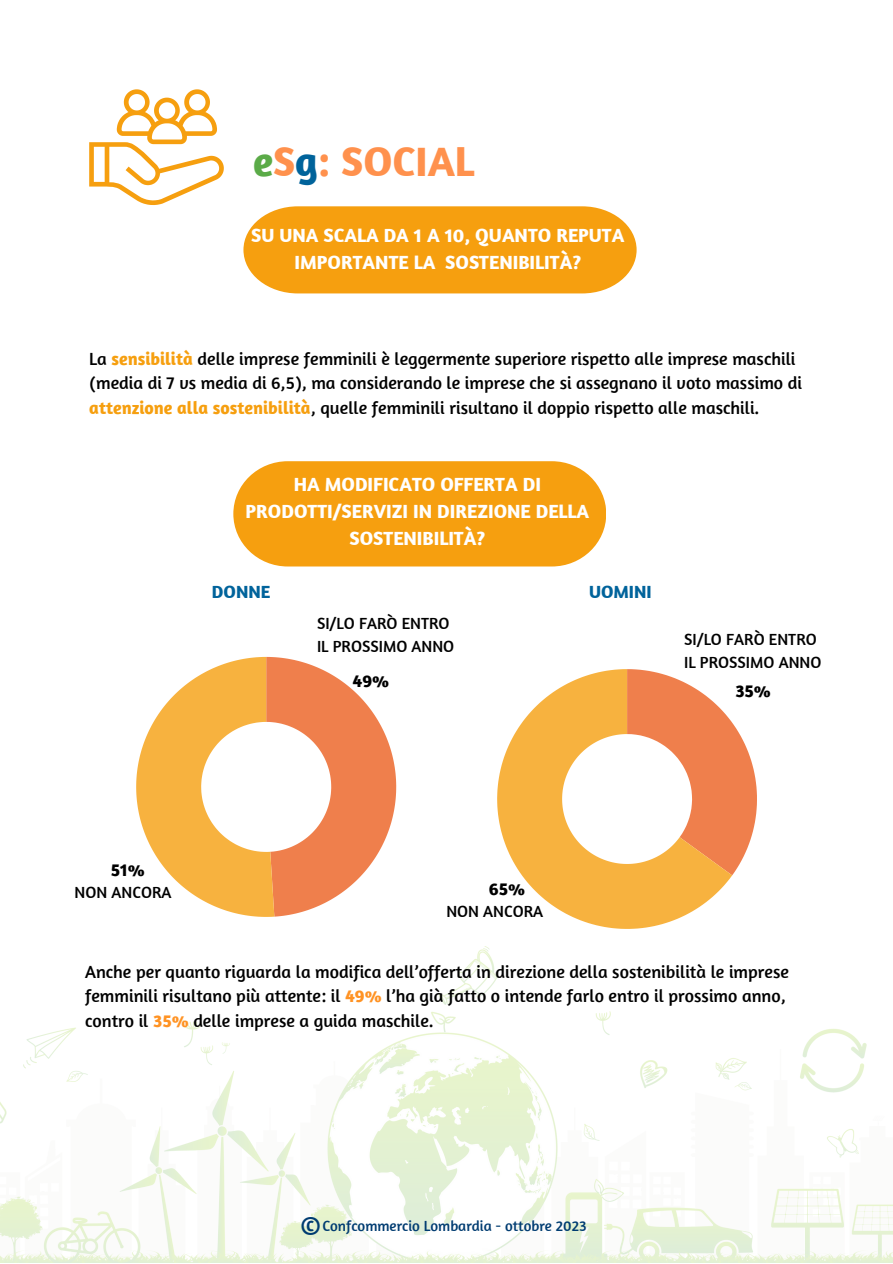
<style>
.page{position:relative;width:893px;height:1264px;background:#fff}
.page>*{position:absolute;margin:0;border:0;box-sizing:border-box;transform-origin:0 0}
.t1{font:700 42px "Amaranth";color:#ff914d}
.t2{font:26.25px "Amaranth";color:#003c71}
.t3{font:700 19.5px/27px "Amaranth";color:#fff;text-align:center}
.t4{font:18px/24.8px "Amaranth";color:#000}
.t5{font:700 18px "Amaranth";color:#000}
.t6{font:700 18px "Amaranth";color:#00639b}
.t7{font:16.5px/22.5px "Amaranth";color:#000}
.t8{font:15px "Amaranth";color:#003c71}
.s1{color:#5bab48}
.s2{color:#00639b}
.s3{font-weight:700;color:#f69f0f}
.s4{font-weight:700;color:#ff9324}
</style>
<div class="page">
<img style="left:0;top:946px;width:892px;height:316px">
<svg style="left:89px;top:89px;width:135px;height:116px"></svg>
<svg style="left:243px;top:206px;width:393px;height:87px;background:#f6a41d"></svg>
<svg style="left:233px;top:461px;width:373px;height:105px;background:#f6a51e"></svg>
<svg style="left:136px;top:657px;width:260px;height:259px"></svg>
<svg style="left:732px;top:722px;width:24px;height:153px"></svg>
<svg style="left:497px;top:669px;width:235px;height:259px"></svg>
<p class="t1" style="left:253px;top:135px;width:222px"><span class="s1">e</span>S<span class="s2">g</span>: SOCIAL</p>
<p class="t3" style="left:251px;top:221px;width:375px">SU UNA SCALA DA 1 A 10, QUANTO REPUTA<br>IMPORTANTE LA SOSTENIBILITÀ?</p>
<p class="t4" style="left:89px;top:346px;width:714px">La <span class="s3">sensibilità</span> delle imprese femminili è leggermente superiore rispetto alle imprese maschili (media di 7 vs media di 6,5), ma considerando le imprese che si assegnano il voto massimo di <span class="s3">attenzione alla sostenibilità</span>, quelle femminili risultano il doppio rispetto alle maschili.</p>
<p class="t3" style="left:245px;top:470px;width:345px">HA MODIFICATO OFFERTA DI<br>PRODOTTI/SERVIZI IN DIREZIONE DELLA<br>SOSTENIBILITÀ?</p>
<p class="t6" style="left:212px;top:580px;width:60px">DONNE</p>
<p class="t6" style="left:589px;top:580px;width:64px">UOMINI</p>
<p class="t7" style="left:317px;top:612px;width:139px">SI/LO FARÒ ENTRO<br>IL PROSSIMO ANNO</p>
<p class="t5" style="left:353px;top:669px;width:38px">49%</p>
<p class="t7" style="left:684px;top:628px;width:139px">SI/LO FARÒ ENTRO<br>IL PROSSIMO ANNO</p>
<p class="t5" style="left:735px;top:680px;width:37px">35%</p>
<p class="t5" style="left:111px;top:858px;width:35px">51%</p>
<p class="t7" style="left:75px;top:880px;width:98px">NON ANCORA</p>
<p class="t5" style="left:489px;top:877px;width:38px">65%</p>
<p class="t7" style="left:446px;top:899px;width:98px">NON ANCORA</p>
<p class="t4" style="left:85px;top:958px;width:705px">Anche per quanto riguarda la modifica dell’offerta in direzione della sostenibilità le imprese femminili risultano più attente: il <span class="s4">49%</span> l’ha già fatto o intende farlo entro il prossimo anno, contro il <span class="s4">35%</span> delle imprese a guida maschile.</p>
<p class="t2" style="left:300px;top:1209px;width:22px">©</p>
<p class="t8" style="left:322px;top:1216px;width:266px">Confcommercio Lombardia - ottobre 2023</p>
</div>
